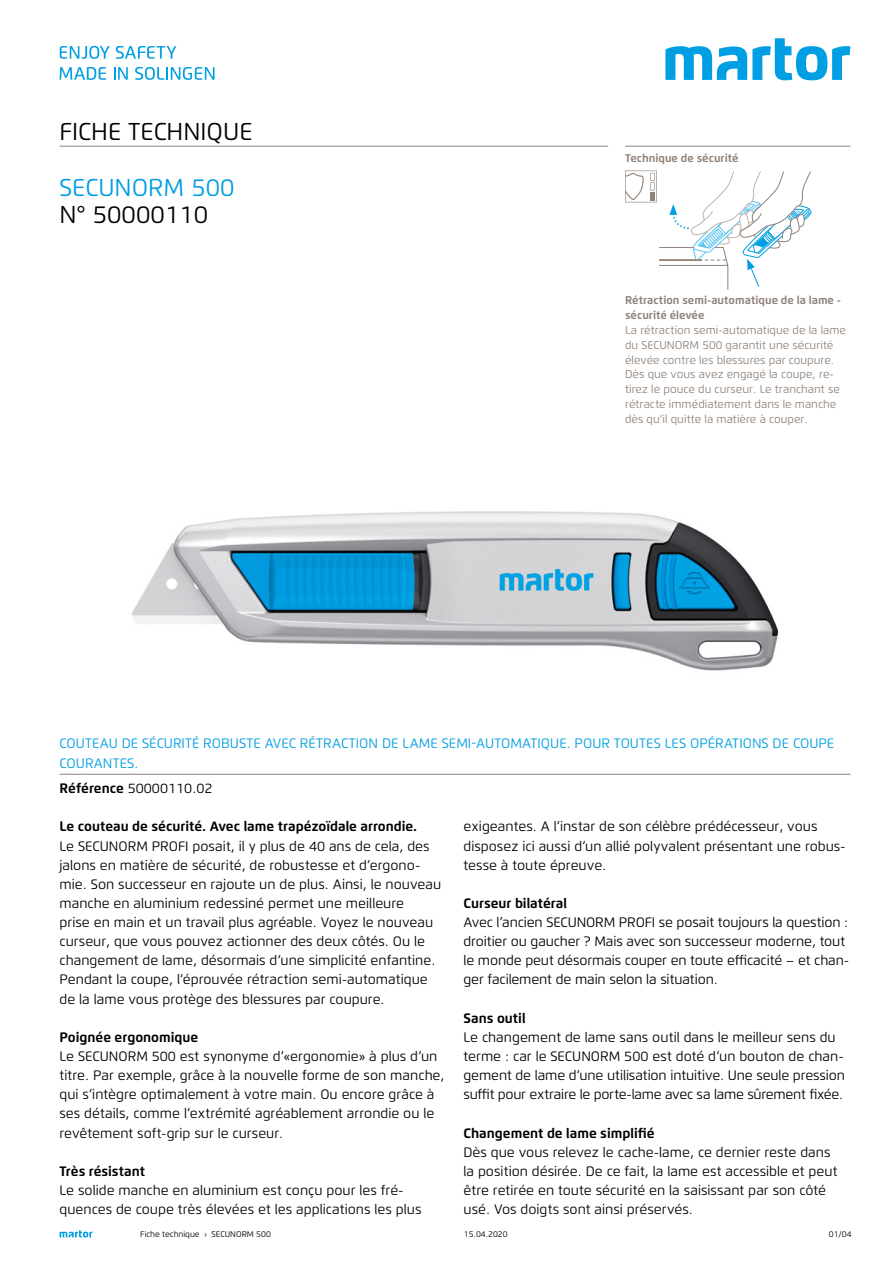
<style>
.page{position:relative;width:893px;height:1263px;background:#fff}
.page>*{position:absolute;margin:0;border:0;box-sizing:border-box;transform-origin:0 0}
._01_Head_Flexo_Reg_1{font:24.3px "Flexo";color:#000}
._01_Head_Flexo_Reg_1-2{font:24.3px "Flexo";color:#009fe3}
._02_Copy_Flexo_Reg_9{font:13.65px/19.2px "Flexo";color:#000}
._02_Copy_Flexo_Reg_9-2{font:13.65px/19.2px "Flexo";color:#009fe3}
._02_Copy_Flexo_Bol_9{font:700 13.65px "Flexo";color:#000}
._04_Tab_Flexo_Reg_7{font:11.25px/14.9px "Flexo";color:#908278}
._04_Tab_Flexo_Bol_7{font:700 11.25px/14.9px "Flexo";color:#908278}
._06_Navi_Flexo_Reg_5{font:8.25px "Flexo";color:#000}
.s1{font-weight:700}
</style>
<div class="page">
<svg style="left:60px;top:1230px;width:32px;height:7px"></svg>
<img style="left:132px;top:511px;width:647px;height:160px">
<svg style="left:625px;top:171px;width:187px;height:119px"></svg>
<div style="left:650px;top:192px;width:5px;height:8px;background:#908278"></div>
<svg style="left:665px;top:38px;width:185px;height:42px"></svg>
<svg style="left:60px;top:46px;width:50px;height:13px"></svg>
<svg style="left:116px;top:46px;width:60px;height:13px"></svg>
<svg style="left:60px;top:67px;width:46px;height:13px"></svg>
<svg style="left:114px;top:67px;width:14px;height:13px"></svg>
<svg style="left:135px;top:67px;width:80px;height:13px"></svg>
<hr style="left:60px;top:774px;width:790px;height:1px;background:#908278">
<hr style="left:625px;top:146px;width:225px;height:1px;background:#908278">
<hr style="left:60px;top:146px;width:548px;height:1px;background:#908278">
<p class="_01_Head_Flexo_Reg_1" style="left:60px;top:117px;width:194px">FICHE TECHNIQUE</p>
<p class="_01_Head_Flexo_Reg_1-2" style="left:60px;top:172px;width:177px">SECUNORM 500</p>
<p class="_01_Head_Flexo_Reg_1" style="left:60px;top:200px;width:150px">N° 50000110</p>
<p class="_04_Tab_Flexo_Bol_7" style="left:625px;top:150px;width:115px">Technique de sécurité</p>
<p class="_04_Tab_Flexo_Bol_7" style="left:625px;top:293px;width:218px">Rétraction semi-automatique de la lame - sécurité élevée</p>
<p class="_04_Tab_Flexo_Reg_7" style="left:625px;top:322px;width:223px">La rétraction semi-automatique de la lame du SECUNORM 500 garantit une sécurité élevée contre les blessures par coupure.<br>Dès que vous avez engagé la coupe, re&shy;tirez le pouce du curseur. Le tranchant se rétracte immédiatement dans le manche dès qu‘il quitte la matière à couper.</p>
<p class="_02_Copy_Flexo_Reg_9-2" style="left:60px;top:734px;width:776px">COUTEAU DE SÉCURITÉ ROBUSTE AVEC RÉTRACTION DE LAME SEMI-AUTOMATIQUE. POUR TOUTES LES OPÉRATIONS DE COUPE<br>COURANTES.</p>
<p class="_02_Copy_Flexo_Reg_9" style="left:60px;top:779px;width:154px"><span class="s1">Référence</span> 50000110.02</p>
<p class="_02_Copy_Flexo_Bol_9" style="left:60px;top:818px;width:359px">Le couteau de sécurité. Avec lame trapézoïdale arrondie.</p>
<p class="_02_Copy_Flexo_Reg_9" style="left:60px;top:836px;width:383px">Le SECUNORM PROFI posait, il y plus de 40 ans de cela, des jalons en matière de sécurité, de robustesse et d‘ergono&shy;mie. Son successeur en rajoute un de plus. Ainsi, le nouveau manche en aluminium redessiné permet une meilleure<br>prise en main et un travail plus agréable. Voyez le nouveau curseur, que vous pouvez actionner des deux côtés. Ou le changement de lame, désormais d‘une simplicité enfantine.<br>Pendant la coupe, l‘éprouvée rétraction semi-automatique de la lame vous protège des blessures par coupure.</p>
<p class="_02_Copy_Flexo_Reg_9" style="left:60px;top:1027px;width:386px"><span class="s1">Poignée ergonomique<br></span>Le SECUNORM 500 est synonyme d‘«ergonomie» à plus d‘un titre. Par exemple, grâce à la nouvelle forme de son manche, qui s‘intègre optimalement à votre main. Ou encore grâce à ses détails, comme l‘extrémité agréablement arrondie ou le revêtement soft-grip sur le curseur.</p>
<p class="_02_Copy_Flexo_Reg_9" style="left:60px;top:1161px;width:363px"><span class="s1">Très résistant<br></span>Le solide manche en aluminium est conçu pour les fré&shy;quences de coupe très élevées et les applications les plus</p>
<p class="_06_Navi_Flexo_Reg_5" style="left:140px;top:1229px;width:132px">Fiche technique › SECUNORM 500</p>
<p class="_02_Copy_Flexo_Reg_9" style="left:463px;top:817px;width:384px">exigeantes. A l‘instar de son célèbre prédécesseur, vous disposez ici aussi d‘un allié polyvalent présentant une robus&shy;tesse à toute épreuve.</p>
<p class="_02_Copy_Flexo_Reg_9" style="left:463px;top:893px;width:387px"><span class="s1">Curseur bilatéral<br></span>Avec l’ancien SECUNORM PROFI se posait toujours la question : droitier ou gaucher ? Mais avec son successeur moderne, tout le monde peut désormais couper en toute efficacité – et chan&shy;ger facilement de main selon la situation.</p>
<p class="_02_Copy_Flexo_Reg_9" style="left:463px;top:1008px;width:383px"><span class="s1">Sans outil<br></span>Le changement de lame sans outil dans le meilleur sens du terme : car le SECUNORM 500 est doté d‘un bouton de chan&shy;gement de lame d‘une utilisation intuitive. Une seule pression suffit pour extraire le porte-lame avec sa lame sûrement fixée.</p>
<p class="_02_Copy_Flexo_Reg_9" style="left:463px;top:1123px;width:376px"><span class="s1">Changement de lame simplifié<br></span>Dès que vous relevez le cache-lame, ce dernier reste dans la position désirée. De ce fait, la lame est accessible et peut être retirée en toute sécurité en la saisissant par son côté usé. Vos doigts sont ainsi préservés.</p>
<p class="_06_Navi_Flexo_Reg_5" style="left:464px;top:1229px;width:45px">15.04.2020</p>
<p class="_06_Navi_Flexo_Reg_5" style="left:829px;top:1229px;width:24px">01/04</p>
</div>
